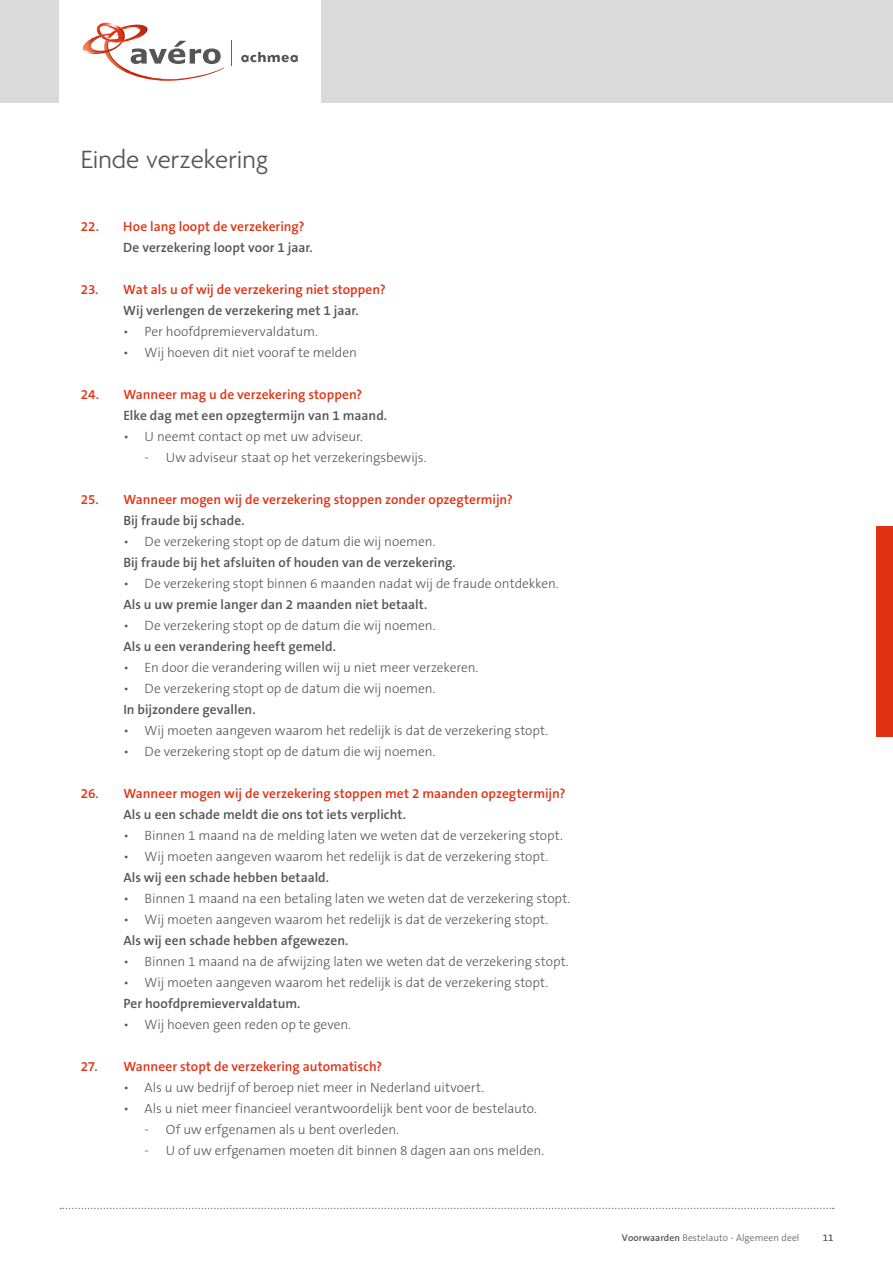
<style>
.page{position:relative;width:893px;height:1263px;background:#fff}
.page>*{position:absolute;margin:0;border:0;box-sizing:border-box;transform-origin:0 0}
.t1{font:300 27px "Agenda";color:#555}
.t2{font:300 13.5px "The Sans B3";letter-spacing:-.005em;color:#555}
.t3{font:600 13.5px "The Sans B6";letter-spacing:.005em;color:#555}
.t4{font:600 13.5px "The Sans B6";letter-spacing:.005em;color:#e13214}
.t5{font:300 9.75px "The Sans B3";letter-spacing:.005em;color:#555}
.s1{font-family:"The Sans B6";font-weight:600}
</style>
<div class="page">
<div style="left:0;top:0;width:893px;height:103px;background:#dadada"></div>
<div style="left:60px;top:0;width:261px;height:103px;background:#fff"></div>
<svg style="left:241px;top:52px;width:57px;height:10px"></svg>
<svg style="left:83px;top:22px;width:141px;height:59px"></svg>
<svg style="left:231px;top:41px;width:1px;height:25px"></svg>
<svg style="left:60px;top:1208px;width:774px;height:1px"></svg>
<div style="left:876px;top:526px;width:17px;height:211px;background:#e13214"></div>
<h1 class="t1" style="left:81px;top:145px;width:189px">Einde verzekering</h1>
<p class="t4" style="left:81px;top:219px;width:225px">22. Hoe lang loopt de verzekering?</p>
<p class="t3" style="left:123px;top:240px;width:191px">De verzekering loopt voor 1 jaar.</p>
<p class="t4" style="left:81px;top:282px;width:306px">23. Wat als u of wij de verzekering niet stoppen?</p>
<p class="t3" style="left:123px;top:303px;width:237px">Wij verlengen de verzekering met 1 jaar.</p>
<p class="t2" style="left:123px;top:325px;width:196px">• Per hoofdpremievervaldatum.</p>
<p class="t2" style="left:123px;top:346px;width:235px">• Wij hoeven dit niet vooraf te melden</p>
<p class="t4" style="left:81px;top:387px;width:283px">24. Wanneer mag u de verzekering stoppen?</p>
<p class="t3" style="left:123px;top:408px;width:265px">Elke dag met een opzegtermijn van 1 maand.</p>
<p class="t2" style="left:123px;top:430px;width:241px">• U neemt contact op met uw adviseur.</p>
<p class="t2" style="left:145px;top:451px;width:283px">- Uw adviseur staat op het verzekeringsbewijs.</p>
<p class="t4" style="left:81px;top:492px;width:434px">25. Wanneer mogen wij de verzekering stoppen zonder opzegtermijn?</p>
<p class="t3" style="left:123px;top:513px;width:123px">Bij fraude bij schade.</p>
<p class="t2" style="left:123px;top:535px;width:314px">• De verzekering stopt op de datum die wij noemen.</p>
<p class="t3" style="left:123px;top:555px;width:334px">Bij fraude bij het afsluiten of houden van de verzekering.</p>
<p class="t2" style="left:123px;top:577px;width:437px">• De verzekering stopt binnen 6 maanden nadat wij de fraude ontdekken.</p>
<p class="t3" style="left:123px;top:597px;width:306px">Als u uw premie langer dan 2 maanden niet betaalt.</p>
<p class="t2" style="left:123px;top:619px;width:314px">• De verzekering stopt op de datum die wij noemen.</p>
<p class="t3" style="left:123px;top:639px;width:214px">Als u een verandering heeft gemeld.</p>
<p class="t2" style="left:123px;top:661px;width:357px">• En door die verandering willen wij u niet meer verzekeren.</p>
<p class="t2" style="left:123px;top:682px;width:314px">• De verzekering stopt op de datum die wij noemen.</p>
<p class="t3" style="left:123px;top:702px;width:134px">In bijzondere gevallen.</p>
<p class="t2" style="left:123px;top:724px;width:426px">• Wij moeten aangeven waarom het redelijk is dat de verzekering stopt.</p>
<p class="t2" style="left:123px;top:745px;width:314px">• De verzekering stopt op de datum die wij noemen.</p>
<p class="t4" style="left:81px;top:786px;width:486px">26. Wanneer mogen wij de verzekering stoppen met 2 maanden opzegtermijn?</p>
<p class="t3" style="left:123px;top:808px;width:284px">Als u een schade meldt die ons tot iets verplicht.</p>
<p class="t2" style="left:123px;top:829px;width:441px">• Binnen 1 maand na de melding laten we weten dat de verzekering stopt.</p>
<p class="t2" style="left:123px;top:850px;width:426px">• Wij moeten aangeven waarom het redelijk is dat de verzekering stopt.</p>
<p class="t3" style="left:123px;top:871px;width:207px">Als wij een schade hebben betaald.</p>
<p class="t2" style="left:123px;top:892px;width:448px">• Binnen 1 maand na een betaling laten we weten dat de verzekering stopt.</p>
<p class="t2" style="left:123px;top:913px;width:426px">• Wij moeten aangeven waarom het redelijk is dat de verzekering stopt.</p>
<p class="t3" style="left:123px;top:934px;width:227px">Als wij een schade hebben afgewezen.</p>
<p class="t2" style="left:123px;top:955px;width:447px">• Binnen 1 maand na de afwijzing laten we weten dat de verzekering stopt.</p>
<p class="t2" style="left:123px;top:976px;width:426px">• Wij moeten aangeven waarom het redelijk is dat de verzekering stopt.</p>
<p class="t3" style="left:123px;top:997px;width:179px">Per hoofdpremievervaldatum.</p>
<p class="t2" style="left:123px;top:1018px;width:229px">• Wij hoeven geen reden op te geven.</p>
<p class="t4" style="left:81px;top:1060px;width:303px">27. Wanneer stopt de verzekering automatisch?</p>
<p class="t2" style="left:123px;top:1081px;width:362px">• Als u uw bedrijf of beroep niet meer in Nederland uitvoert.</p>
<p class="t2" style="left:123px;top:1102px;width:415px">• Als u niet meer financieel verantwoordelijk bent voor de bestelauto.</p>
<p class="t2" style="left:145px;top:1123px;width:256px">- Of uw erfgenamen als u bent overleden.</p>
<p class="t2" style="left:145px;top:1144px;width:401px">- U of uw erfgenamen moeten dit binnen 8 dagen aan ons melden.</p>
<p class="t5" style="left:622px;top:1233px;width:179px"><span class="s1">Voorwaarden</span> Bestelauto - Algemeen deel</p>
<p class="t5" style="left:823px;top:1233px;width:12px">11</p>
</div>
